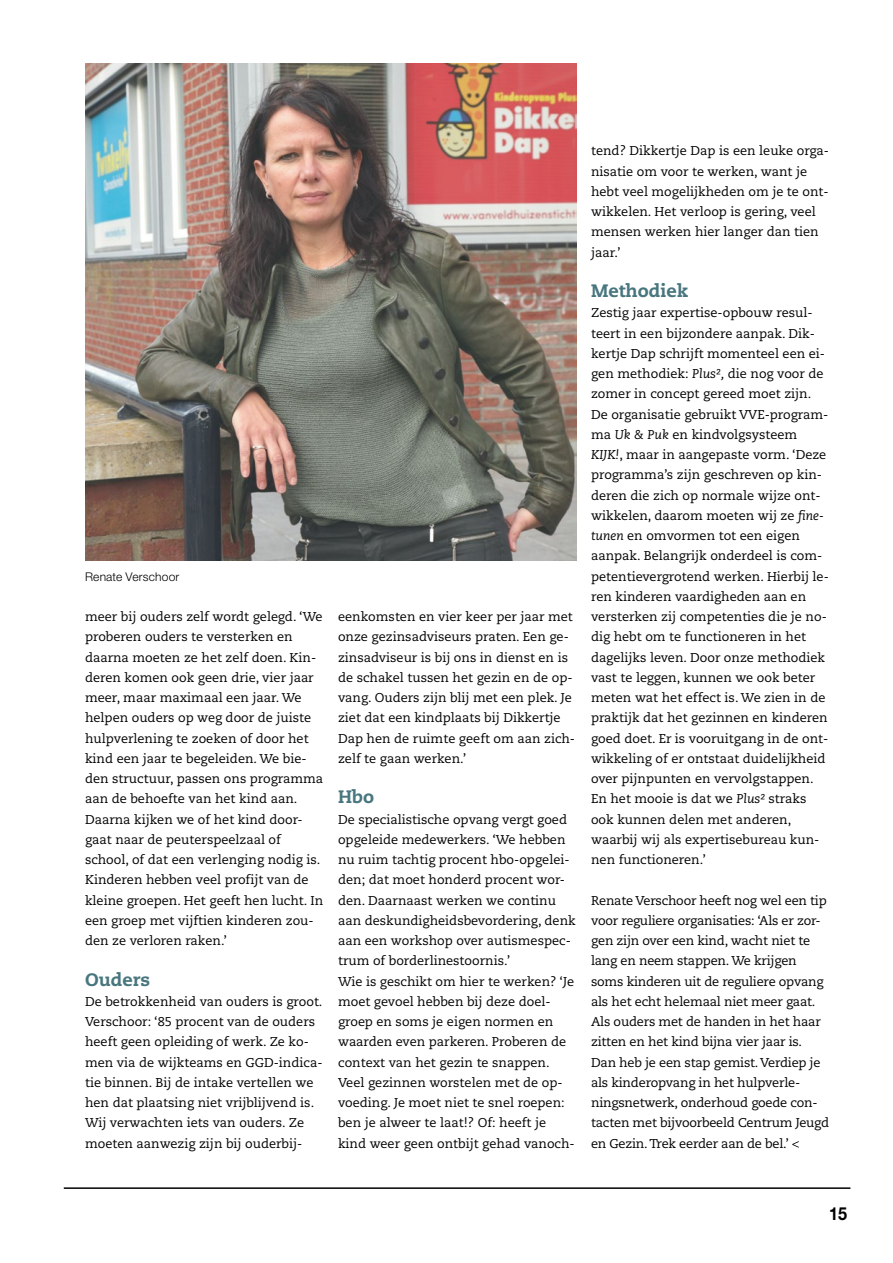
<style>
.page{position:relative;width:893px;height:1263px;background:#fff}
.page>*{position:absolute;margin:0;border:0;box-sizing:border-box;transform-origin:0 0}
.SectionHeading_1_x{font:800 18px "Caecilia LT Std";color:#48767e}
.t1{font:700 18px "Helvetica Neue LT Std";color:#000;scale:.9 1}
.Para_x{font:12.75px/20.2px "Caecilia LT Std";color:#000}
.Image_Caption_x{font:300 12px "Helvetica Neue LT Std";letter-spacing:.015em;color:#000}
.s1{font-style:italic}
</style>
<div class="page">
<hr style="left:64px;top:1187px;width:786px;height:2px;background:#000">
<img style="left:85px;top:64px;width:491px;height:496px">
<svg style="left:792px;top:1141px;width:7px;height:7px"></svg>
<p class="Image_Caption_x" style="left:85px;top:569px;width:96px">Renate Verschoor</p>
<p class="Para_x" style="left:85px;top:607px;width:240px">meer bij ouders zelf wordt gelegd. ‘We proberen ouders te versterken en daarna moeten ze het zelf doen. Kin&shy;deren komen ook geen drie, vier jaar meer, maar maximaal een jaar. We helpen ouders op weg door de juiste hulpverlening te zoeken of door het kind een jaar te begeleiden. We bie&shy;den structuur, passen ons programma aan de behoefte van het kind aan.<br>Daarna kijken we of het kind door&shy;gaat naar de peuterspeelzaal of school, of dat een verlenging nodig is.<br>Kinderen hebben veel profijt van de kleine groepen. Het geeft hen lucht. In een groep met vijftien kinderen zou&shy;den ze verloren raken.’</p>
<p class="SectionHeading_1_x" style="left:85px;top:968px;width:67px">Ouders</p>
<p class="Para_x" style="left:85px;top:991px;width:239px">De betrokkenheid van ouders is groot.<br>Verschoor: ‘85 procent van de ouders heeft geen opleiding of werk. Ze ko&shy;men via de wijkteams en GGD-indica&shy;tie binnen. Bij de intake vertellen we hen dat plaatsing niet vrijblijvend is.<br>Wij verwachten iets van ouders. Ze moeten aanwezig zijn bij ouderbij-</p>
<p class="Para_x" style="left:338px;top:607px;width:239px">eenkomsten en vier keer per jaar met onze gezinsadviseurs praten. Een ge&shy;zinsadviseur is bij ons in dienst en is de schakel tussen het gezin en de op&shy;vang. Ouders zijn blij met een plek. Je ziet dat een kindplaats bij Dikkertje Dap hen de ruimte geeft om aan zich&shy;zelf te gaan werken.’</p>
<p class="SectionHeading_1_x" style="left:338px;top:786px;width:38px">Hbo</p>
<p class="Para_x" style="left:338px;top:809px;width:239px">De specialistische opvang vergt goed opgeleide medewerkers. ‘We hebben nu ruim tachtig procent hbo-opgelei&shy;den; dat moet honderd procent wor&shy;den. Daarnaast werken we continu aan deskundigheidsbevordering, denk aan een workshop over autismespec&shy;trum of borderlinestoornis.’</p>
<p class="Para_x" style="left:338px;top:971px;width:238px">Wie is geschikt om hier te werken? ‘Je moet gevoel hebben bij deze doel&shy;groep en soms je eigen normen en waarden even parkeren. Proberen de context van het gezin te snappen.<br>Veel gezinnen worstelen met de op&shy;voeding. Je moet niet te snel roepen: ben je alweer te laat!? Of: heeft je kind weer geen ontbijt gehad vanoch-</p>
<p class="Para_x" style="left:591px;top:141px;width:240px">tend? Dikkertje Dap is een leuke orga&shy;nisatie om voor te werken, want je hebt veel mogelijkheden om je te ont&shy;wikkelen. Het verloop is gering, veel mensen werken hier langer dan tien jaar.’</p>
<p class="SectionHeading_1_x" style="left:591px;top:280px;width:98px">Methodiek</p>
<p class="Para_x" style="left:591px;top:303px;width:239px">Zestig jaar expertise-opbouw resul&shy;teert in een bijzondere aanpak. Dik&shy;kertje Dap schrijft momenteel een ei&shy;gen methodiek: <span class="s1">Plus²,</span> die nog voor de zomer in concept gereed moet zijn.<br>De organisatie gebruikt VVE-program&shy;ma <span class="s1">Uk &amp; Puk</span> en kindvolgsysteem <span class="s1">KIJK!</span>, maar in aangepaste vorm. ‘Deze programma’s zijn geschreven op kin&shy;deren die zich op normale wijze ont&shy;wikkelen, daarom moeten wij ze <span class="s1">fine&shy;tunen</span> en omvormen tot een eigen aanpak. Belangrijk onderdeel is com&shy;petentievergrotend werken. Hierbij le&shy;ren kinderen vaardigheden aan en versterken zij competenties die je no&shy;dig hebt om te functioneren in het dagelijks leven. Door onze methodiek vast te leggen, kunnen we ook beter meten wat het effect is. We zien in de praktijk dat het gezinnen en kinderen goed doet. Er is vooruitgang in de ont&shy;wikkeling of er ontstaat duidelijkheid over pijnpunten en vervolgstappen.<br>En het mooie is dat we <span class="s1">Plus²</span> straks ook kunnen delen met anderen, waarbij wij als expertisebureau kun&shy;nen functioneren.’</p>
<p class="Para_x" style="left:591px;top:890px;width:240px">Renate Verschoor heeft nog wel een tip voor reguliere organisaties: ‘Als er zor&shy;gen zijn over een kind, wacht niet te lang en neem stappen. We krijgen soms kinderen uit de reguliere opvang als het echt helemaal niet meer gaat.<br>Als ouders met de handen in het haar zitten en het kind bijna vier jaar is.<br>Dan heb je een stap gemist. Verdiep je als kinderopvang in het hulpverle&shy;ningsnetwerk, onderhoud goede con&shy;tacten met bijvoorbeeld Centrum Jeugd en Gezin. Trek eerder aan de bel.’</p>
<p class="t1" style="left:829px;top:1203px;width:22px">15</p>
</div>
